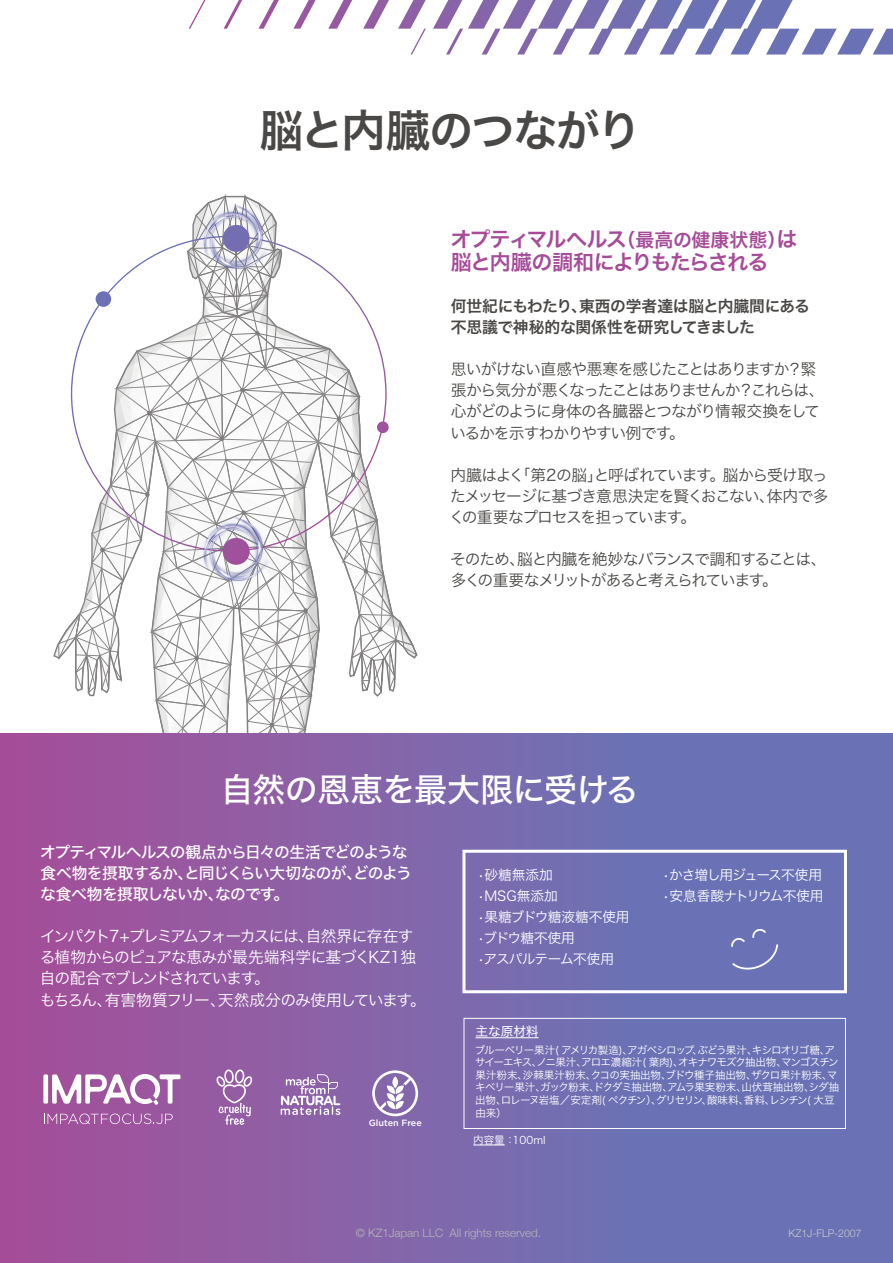
<style>
.page{position:relative;width:893px;height:1263px;background:#fff}
.page>*{position:absolute;margin:0;border:0;box-sizing:border-box;transform-origin:0 0}
.t1{font:44.25px "Hiragino Sans W6";letter-spacing:-.045em;color:#4a4846}
.t2{font:33.15px "Hiragino Sans W5";letter-spacing:-.03em;color:#fff}
.t3{font:21px/23.1px "Hiragino Sans W6";letter-spacing:-.075em;color:#a64b98}
.t4{font:15.75px/21px "Hiragino Sans W3";letter-spacing:-.075em;color:#4a4846}
.t5{font:15.75px/21px "Hiragino Sans W3";letter-spacing:-.08em;color:#fff}
.t6{font:15.75px/21px "Hiragino Sans W5";letter-spacing:-.055em;color:#fff}
.t7{font:15.75px/21px "Hiragino Sans W6";letter-spacing:-.02em;color:#4a4846}
.t8{font:13.65px "Hiragino Sans W3";letter-spacing:-.04em;color:#fff}
.t9{font:13.65px "Hiragino Sans W3";letter-spacing:-.075em;color:#fff}
.t10{font:13.65px "Hiragino Sans W3";letter-spacing:-.01em;color:#fff}
.t11{font:12.6px "Hiragino Sans W4";color:#fff}
.t12{font:300 11.55px "Helvetica Neue";color:#b5b6b6}
.t13{font:10.5px/12.6px "Hiragino Sans W3";letter-spacing:-.065em;color:#fff}
.t14{font:300 10.5px "Helvetica Neue";color:#c9caca}
.t15{font:10.5px "Hiragino Sans W3";color:#fff}
.t16{font:500 9px "Gotham";color:#fff}
.s1{font-size:18.9px}
</style>
<div class="page">
<svg style="left:54px;top:195px;width:363px;height:539px"></svg>
<svg style="left:71px;top:225px;width:318px;height:340px"></svg>
<img style="left:198px;top:200px;width:78px;height:78px">
<img style="left:198px;top:511px;width:78px;height:78px">
<svg style="left:189px;top:0;width:704px;height:55px"></svg>
<div style="left:0;top:734px;width:893px;height:529px;background:linear-gradient(to right,#a4519a,#5e7abb)"></div>
<div style="left:462px;top:850px;width:385px;height:143px;border:3px solid #fff"></div>
<div style="left:464px;top:1018px;width:382px;height:111px;border:1px solid #fff"></div>
<hr style="left:475px;top:1037px;width:64px;height:1px;background:#fff">
<hr style="left:473px;top:1145px;width:32px;height:1px;background:#fff">
<div style="left:43px;top:1074px;width:5px;height:29px;background:#fff;border-radius:2px"></div>
<svg style="left:52px;top:1074px;width:128px;height:31px"></svg>
<svg style="left:44px;top:1113px;width:129px;height:11px"></svg>
<svg style="left:281px;top:1074px;width:59px;height:41px;background:#ac8dbf"></svg>
<svg style="left:216px;top:1069px;width:37px;height:56px;background:#ab80b7"></svg>
<svg style="left:372px;top:1070px;width:46px;height:46px"></svg>
<svg style="left:731px;top:928px;width:47px;height:43px;background:#767dbb"></svg>
<h1 class="t1" style="left:259px;top:90px;width:384px">脳と内臓のつながり</h1>
<h3 class="t3" style="left:450px;top:227px;width:349px">オプティマルヘルス<span class="s1">（最高の健康状態）</span>は脳と内臓の調和によりもたらされる</h3>
<p class="t7" style="left:451px;top:295px;width:361px">何世紀にもわたり、東西の学者達は脳と内臓間にある不思議で神秘的な関係性を研究してきました</p>
<p class="t4" style="left:450px;top:358px;width:376px">思いがけない直感や悪寒を感じたことはありますか？緊張から気分が悪くなったことはありませんか？これらは、心がどのように身体の各臓器とつながり情報交換をしているかを示すわかりやすい例です。</p>
<p class="t4" style="left:449px;top:463px;width:381px;text-align:justify">内臓はよく「第2の脳」と呼ばれています。脳から受け取ったメッセージに基づき意思決定を賢くおこない、体内で多くの重要なプロセスを担っています。</p>
<p class="t4" style="left:450px;top:547px;width:378px">そのため、脳と内臓を絶妙なバランスで調和することは、多くの重要なメリットがあると考えられています。</p>
<h2 class="t2" style="left:221px;top:760px;width:419px">自然の恩恵を最大限に受ける</h2>
<p class="t6" style="left:40px;top:841px;width:373px">オプティマルヘルスの観点から日々の生活でどのような食べ物を摂取するか、と同じくらい大切なのが、どのような食べ物を摂取しないか、なのです。</p>
<p class="t5" style="left:40px;top:925px;width:388px">インパクト7+プレミアムフォーカスには、自然界に存在する植物からのピュアな恵みが最先端科学に基づくKZ1独自の配合でブレンドされています。<br>もちろん、有害物質フリー、天然成分のみ使用しています。</p>
<p class="t8" style="left:478px;top:863px;width:76px">•砂糖無添加</p>
<p class="t8" style="left:478px;top:884px;width:81px">•MSG無添加</p>
<p class="t10" style="left:478px;top:905px;width:153px">•果糖ブドウ糖液糖不使用</p>
<p class="t8" style="left:478px;top:926px;width:99px">•ブドウ糖不使用</p>
<p class="t8" style="left:478px;top:947px;width:138px">•アスパルテーム不使用</p>
<p class="t9" style="left:663px;top:863px;width:161px">•かさ増し用ジュース不使用</p>
<p class="t8" style="left:663px;top:884px;width:162px">•安息香酸ナトリウム不使用</p>
<p class="t16" style="left:369px;top:1117px;width:54px">Gluten Free</p>
<p class="t11" style="left:475px;top:1020px;width:65px">主な原材料</p>
<p class="t13" style="left:475px;top:1042px;width:366px">ブルーベリー果汁( アメリカ製造)、アガベシロップ、ぶどう果汁、キシロオリゴ糖、アサイーエキス、ノニ果汁、アロエ濃縮汁( 葉肉)、オキナワモズク抽出物、マンゴスチン果汁粉末、沙棘果汁粉末、クコの実抽出物、ブドウ種子抽出物、ザクロ果汁粉末、マキベリー果汁、ガック粉末、ドクダミ抽出物、アムラ果実粉末、山伏茸抽出物、シダ抽出物、ロレーヌ岩塩／安定剤( ペクチン）、グリセリン、酸味料、香料、レシチン( 大豆由来）</p>
<p class="t15" style="left:473px;top:1130px;width:74px">内容量：100ml</p>
<p class="t12" style="left:356px;top:1223px;width:187px">© KZ1Japan LLC All rights reserved.</p>
<p class="t14" style="left:789px;top:1225px;width:75px">KZ1J-FLP-2007</p>
</div>
